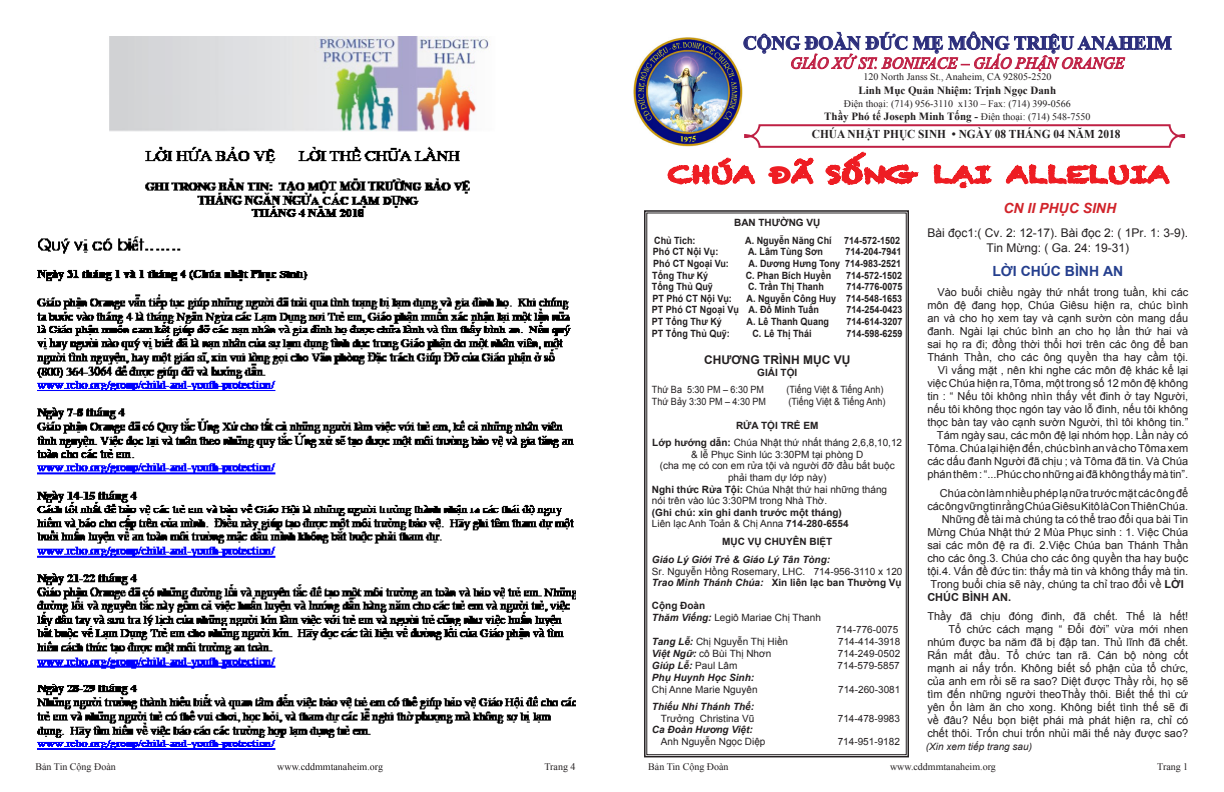
<style>
.page{position:relative;width:1224px;height:792px;background:#fff}
.page>*{position:absolute;margin:0;border:0;box-sizing:border-box;transform-origin:0 0}
.t1{font:700 19px "Times New Roman";color:#2b2d7b}
.t2{font:italic 16px "Times New Roman";color:#bf2044}
.t3{font:700 14px "Arial";color:#253f8e}
.t4{font:italic 700 14px "Arial";color:#d1232a}
.t5{font:12px "Arial";color:#231f20}
.t6{font:700 12px "Times New Roman";color:#231f20;scale:.95 1}
.t7{font:700 12px "Arial";color:#231f20}
.t8{font:11px/13px "Arial";color:#231f20;text-align:justify}
.t9{font:700 11px "Times New Roman";color:#231f20}
.t10{font:10px/11.6px "Arial";color:#231f20}
.t11{font:700 10px "Arial";color:#231f20;scale:.9 1}
.t12{font:10px "Times New Roman";color:#231f20}
.t13{font:700 10px "Arial";color:#231f20}
.t14{font:10px "Arial";color:#231f20;scale:.9 1}
.t15{font:italic 700 10px/11.6px "Arial";color:#231f20;text-align:right}
.t16{font:italic 10px "Arial";color:#231f20}
.s1{font-weight:400;font-size:10px}
.s2{font-weight:700}
.s3{font-weight:700;font-style:italic}
.s4{font-style:italic}
.s5{font-weight:400;font-style:normal}
</style>
<div class="page">
<img style="left:634px;top:38px;width:109px;height:104px">
<svg style="left:743px;top:32px;width:429px;height:40px"></svg>
<svg style="left:644px;top:210px;width:265px;height:548px"></svg>
<div style="left:647px;top:213px;width:260px;height:542px;border:1px solid #231f20"></div>
<img style="left:37px;top:36px;width:538px;height:714px">
<svg style="left:666px;top:123px;width:520px;height:66px"></svg>
<p class="t1" style="left:743px;top:30px;width:430px">CỘNG ĐOÀN ĐỨC MẸ MÔNG TRIỆU ANAHEIM</p>
<p class="t2" style="left:790px;top:52px;width:336px">GIÁO XỨ ST. BONIFACE – GIÁO PHẬN ORANGE</p>
<p class="t12" style="left:863px;top:70px;width:190px">120 North Janss St., Anaheim, CA 92805-2520</p>
<p class="t9" style="left:859px;top:82px;width:199px">Linh Mục Quản Nhiệm: Trịnh Ngọc Danh</p>
<p class="t12" style="left:844px;top:97px;width:229px">Điện thoại: (714) 956-3110 x130 – Fax: (714) 399-0566</p>
<p class="t9" style="left:824px;top:109px;width:268px">Thầy Phó tế Joseph Minh Tống - <span class="s1">Điện thoại: (714) 548-7550</span></p>
<p class="t6" style="left:812px;top:125px;width:326px">CHÚA NHẬT PHỤC SINH • NGÀY 08 THÁNG 04 NĂM 2018</p>
<p class="t13" style="left:734px;top:216px;width:88px">BAN THƯỜNG VỤ</p>
<p class="t11" style="left:654px;top:234px;width:47px">Chủ Tich:</p>
<p class="t11" style="left:745px;top:234px;width:98px">A. Nguyễn Năng Chí</p>
<p class="t11" style="left:844px;top:234px;width:64px">714-572-1502</p>
<p class="t11" style="left:653px;top:245px;width:74px">Phó CT Nội Vụ:</p>
<p class="t11" style="left:748px;top:245px;width:85px">A. Lâm Tùng Sơn</p>
<p class="t11" style="left:846px;top:245px;width:64px">714-204-7941</p>
<p class="t11" style="left:653px;top:257px;width:86px">Phó CT Ngoại Vu:</p>
<p class="t11" style="left:749px;top:257px;width:171px">A. Dương Hưng Tony 714-983-2521</p>
<p class="t11" style="left:652px;top:268px;width:64px">Tổng Thư Ký</p>
<p class="t11" style="left:746px;top:268px;width:97px">C. Phan Bích Huyền</p>
<p class="t11" style="left:846px;top:268px;width:64px">714-572-1502</p>
<p class="t11" style="left:652px;top:280px;width:69px">Tổng Thủ Quỹ</p>
<p class="t11" style="left:748px;top:280px;width:86px">C. Trần Thị Thanh</p>
<p class="t11" style="left:846px;top:280px;width:64px">714-776-0075</p>
<p class="t11" style="left:652px;top:292px;width:90px">PT Phó CT Nội Vụ:</p>
<p class="t11" style="left:747px;top:292px;width:174px">A. Nguyễn Công Huy 714-548-1653</p>
<p class="t11" style="left:652px;top:303px;width:187px">PT Phó CT Ngoại Vụ A. Đổ Minh Tuấn</p>
<p class="t11" style="left:846px;top:303px;width:64px">714-254-0423</p>
<p class="t11" style="left:652px;top:315px;width:79px">PT Tổng Thư Ký</p>
<p class="t11" style="left:747px;top:315px;width:93px">A. Lê Thanh Quang</p>
<p class="t11" style="left:846px;top:315px;width:64px">714-614-3207</p>
<p class="t11" style="left:652px;top:326px;width:88px">PT Tổng Thủ Quỹ:</p>
<p class="t11" style="left:752px;top:326px;width:67px">C. Lê Thị Thái</p>
<p class="t11" style="left:847px;top:326px;width:64px">714-598-6259</p>
<p class="t7" style="left:704px;top:352px;width:148px">CHƯƠNG TRÌNH MỤC VỤ</p>
<p class="t13" style="left:757px;top:366px;width:42px">GIẢI TỘI</p>
<p class="t14" style="left:652px;top:383px;width:126px">Thứ Ba 5:30 PM – 6:30 PM</p>
<p class="t14" style="left:787px;top:383px;width:109px">(Tiếng Việt &amp; Tiếng Anh)</p>
<p class="t14" style="left:652px;top:395px;width:128px">Thứ Bảy 3:30 PM – 4:30 PM</p>
<p class="t14" style="left:789px;top:395px;width:109px">(Tiếng Việt &amp; Tiếng Anh)</p>
<p class="t13" style="left:736px;top:418px;width:84px">RỬA TỘI TRẺ EM</p>
<p class="t10" style="left:652px;top:437px;width:251px;text-align:center"><span class="s2">Lớp hướng dẫn:</span> Chúa Nhật thứ nhất tháng 2,6,8,10,12 &amp; lễ Phục Sinh lúc 3:30PM tại phòng D</p>
<p class="t10" style="left:660px;top:460px;width:236px;text-align:center">(cha mẹ có con em rửa tội và người đỡ đầu bắt buộc phải tham dự lớp này)</p>
<p class="t10" style="left:652px;top:483px;width:237px"><span class="s2">Nghi thức Rửa Tội:</span> Chúa Nhật thứ hai những tháng nói trên vào lúc 3:30PM trong Nhà Thờ.</p>
<p class="t13" style="left:652px;top:506px;width:191px">(Ghi chú: xin ghi danh trước một tháng)</p>
<p class="t10" style="left:652px;top:518px;width:198px">Liên lạc Anh Toản &amp; Chị Anna <span class="s2">714-280-6554</span></p>
<p class="t13" style="left:722px;top:535px;width:111px">MỤC VỤ CHUYÊN BIỆT</p>
<p class="t10" style="left:652px;top:553px;width:252px;line-height:12px"><span class="s3">Giáo Lý Giới Trẻ &amp; Giáo Lý Tân Tòng:<br></span>Sr. Nguyễn Hồng Rosemary, LHC. 714-956-3110 x 120</p>
<p class="t13" style="left:652px;top:576px;width:251px"><span class="s4">Trao Mình Thánh Chúa:</span> Xin liên lạc ban Thường Vụ</p>
<p class="t10" style="left:652px;top:600px;width:170px"><span class="s2">Cộng Đoàn<br></span><span class="s3">Thăm Viếng:</span> Legiô Mariae Chị Thanh</p>
<p class="t10" style="left:836px;top:623px;width:64px">714-776-0075</p>
<p class="t10" style="left:652px;top:635px;width:138px"><span class="s3">Tang Lễ:</span> Chị Nguyễn Thị Hiền</p>
<p class="t10" style="left:838px;top:635px;width:64px">714-414-3918</p>
<p class="t10" style="left:652px;top:647px;width:121px"><span class="s3">Việt Ngữ:</span> cô Bùi Thị Nhơn</p>
<p class="t10" style="left:838px;top:647px;width:64px">714-249-0502</p>
<p class="t15" style="left:652px;top:660px;width:87px">Giúp Lễ: <span class="s5">Paul Lâm</span></p>
<p class="t10" style="left:838px;top:659px;width:64px">714-579-5857</p>
<p class="t15" style="left:652px;top:672px;width:104px">Phụ Huynh Học Sinh:</p>
<p class="t10" style="left:652px;top:683px;width:107px">Chị Anne Marie Nguyên</p>
<p class="t10" style="left:838px;top:683px;width:64px">714-260-3081</p>
<p class="t15" style="left:652px;top:701px;width:104px">Thiếu Nhi Thánh Thể:<br><span class="s5">Trưởng Christina Vũ</span></p>
<p class="t10" style="left:838px;top:713px;width:64px">714-478-9983</p>
<p class="t10" style="left:661px;top:724px;width:106px;text-indent:-9px"><span class="s3">Ca Đoàn Hương Việt:<br></span>Anh Nguyễn Ngọc Diệp</p>
<p class="t10" style="left:838px;top:736px;width:64px">714-951-9182</p>
<p class="t4" style="left:1003px;top:199px;width:114px">CN II PHỤC SINH</p>
<p class="t5" style="left:927px;top:225px;width:262px">Bài đọc1:( Cv. 2: 12-17). Bài đọc 2: ( 1Pr. 1: 3-9).</p>
<p class="t5" style="left:986px;top:240px;width:144px">Tin Mừng: ( Ga. 24: 19-31)</p>
<p class="t3" style="left:992px;top:261px;width:132px">LỜI CHÚC BÌNH AN</p>
<p class="t8" style="left:927px;top:286px;width:263px;text-indent:10px">Vào buổi chiều ngày thứ nhất trong tuần, khi các môn đệ đang họp, Chúa Giêsu hiện ra, chúc bình an và cho họ xem tay và cạnh sườn còn mang dấu đanh. Ngài lại chúc bình an cho họ lần thứ hai và sai họ ra đi; đồng thời thổi hơi trên các ông để ban Thánh Thần, cho các ông quyền tha hay cầm tội.</p>
<p class="t8" style="left:927px;top:364px;width:263px;text-indent:10px">Vì vắng mặt , nên khi nghe các môn đệ khác kể lại việc Chúa hiện ra,Tôma, một trong số 12 môn đệ không tin : “ Nếu tôi không nhìn thấy vết đinh ở tay Người, nếu tôi không thọc ngón tay vào lỗ đinh, nếu tôi không thọc bàn tay vào cạnh sườn Người, thì tôi không tin.”</p>
<p class="t8" style="left:927px;top:429px;width:263px;text-indent:10px">Tám ngày sau, các môn đệ lại nhóm họp. Lần này có Tôma. Chúa lại hiện đến, chúc bình an và cho Tôma xem các dấu đanh Người đã chịu ; và Tôma đã tin. Và Chúa phán thêm : “...Phúc cho những ai đã không thấy mà tin”.</p>
<p class="t8" style="left:927px;top:487px;width:262px;text-align:right">Chúa còn làm nhiều phép lạ nữa trước mặt các ông để các ông vững tin rằng Chúa Giêsu Kitô là Con Thiên Chúa.</p>
<p class="t8" style="left:927px;top:513px;width:262px;text-indent:14px">Những đề tài mà chúng ta có thể trao đổi qua bài Tin Mừng Chúa Nhật thứ 2 Mùa Phục sinh : 1. Việc Chúa sai các môn đệ ra đi. 2.Việc Chúa ban Thánh Thần cho các ông.3. Chúa cho các ông quyền tha hay buộc tội.4. Vấn đề đức tin: thấy mà tin và không thấy mà tin.</p>
<p class="t8" style="left:927px;top:578px;width:258px">Trong buổi chia sẽ này, chúng ta chỉ trao đổi về <span class="s2">LỜI<br>CHÚC BÌNH AN.</span></p>
<p class="t8" style="left:927px;top:610px;width:262px">Thầy đã chịu đóng đinh, đã chết. Thế là hết!</p>
<p class="t8" style="left:927px;top:623px;width:263px;text-indent:21px">Tổ chức cách mạng “ Đổi đời” vừa mới nhen nhúm được ba năm đã bị đập tan. Thủ lĩnh đã chết.<br>Rắn mất đầu. Tổ chức tan rã. Cán bộ nòng cốt mạnh ai nấy trốn. Không biết số phận của tổ chức, của anh em rồi sẽ ra sao? Diệt được Thầy rồi, họ sẽ tìm đến những người theoThầy thôi. Biết thế thì cứ yên ổn làm ăn cho xong. Không biết tình thế sẽ đi về đâu? Nếu bọn biệt phái mà phát hiện ra, chỉ có chết thôi. Trốn chui trốn nhủi mãi thế này được sao?</p>
<p class="t16" style="left:926px;top:740px;width:108px">(Xin xem tiếp trang sau)</p>
<p class="t12" style="left:36px;top:760px;width:82px">Bản Tin Cộng Đoàn</p>
<p class="t12" style="left:277px;top:760px;width:107px">www.cddmmtanaheim.org</p>
<p class="t12" style="left:544px;top:760px;width:33px">Trang 4</p>
<p class="t12" style="left:648px;top:760px;width:82px">Bản Tin Cộng Đoàn</p>
<p class="t12" style="left:890px;top:760px;width:107px">www.cddmmtanaheim.org</p>
<p class="t12" style="left:1157px;top:760px;width:33px">Trang 1</p>
</div>
